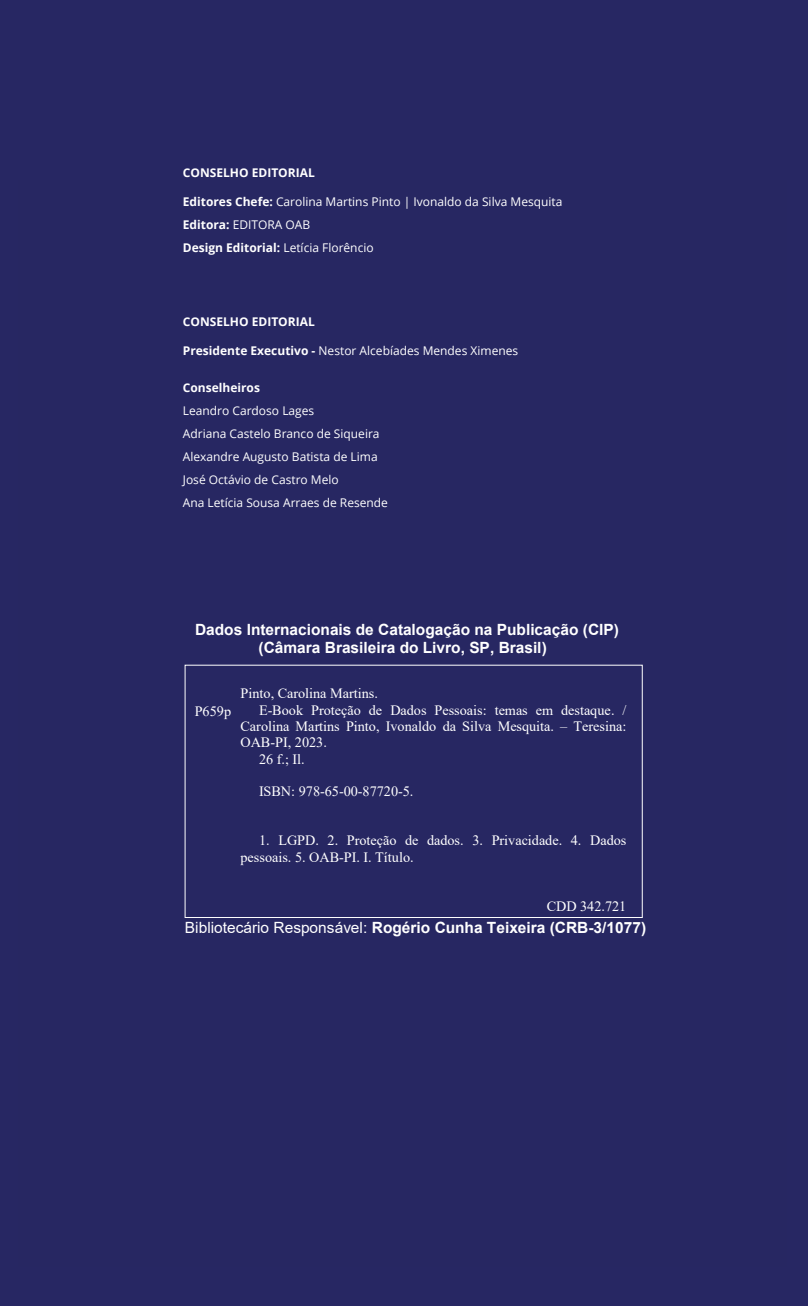
<style>
.page{position:relative;width:808px;height:1306px;background:#fff}
.page>*{position:absolute;margin:0;border:0;box-sizing:border-box;transform-origin:0 0}
.t1{font:700 15.45px/17.9px "Arial";color:#fff;text-align:center}
.t2{font:14.25px/16.2px "Times New Roman";color:#fff}
.t3{font:12px/23px "Open Sans";color:#fff}
.t4{font:700 12px "Open Sans";color:#fff}
.s1{font-weight:700}
.s2{font-weight:400}
</style>
<div class="page">
<div style="left:0;top:0;width:808px;height:1305px;background:#272763"></div>
<div style="left:185px;top:664px;width:458px;height:254px;border:1px solid #fff"></div>
<p class="t4" style="left:183px;top:164px;width:133px">CONSELHO EDITORIAL</p>
<p class="t3" style="left:183px;top:190px;width:381px"><span class="s1">Editores Chefe:</span> Carolina Martins Pinto | Ivonaldo da Silva Mesquita<br><span class="s1">Editora:</span> EDITORA OAB<br><span class="s1">Design Editorial:</span> Letícia Florêncio</p>
<p class="t4" style="left:183px;top:313px;width:133px">CONSELHO EDITORIAL</p>
<p class="t3" style="left:183px;top:339px;width:337px"><span class="s1">Presidente Executivo -</span> Nestor Alcebíades Mendes Ximenes</p>
<p class="t4" style="left:183px;top:379px;width:79px">Conselheiros</p>
<p class="t3" style="left:183px;top:399px;width:207px">Leandro Cardoso Lages<br>Adriana Castelo Branco de Siqueira<br>Alexandre Augusto Batista de Lima<br>José Octávio de Castro Melo<br>Ana Letícia Sousa Arraes de Resende</p>
<p class="t1" style="left:195px;top:620px;width:425px">Dados Internacionais de Catalogação na Publicação (CIP) (Câmara Brasileira do Livro, SP, Brasil)</p>
<p class="t2" style="left:195px;top:702px;width:38px">P659p</p>
<p class="t2" style="left:241px;top:685px;width:139px">Pinto, Carolina Martins.</p>
<p class="t2" style="left:259px;top:701px;width:369px">E-Book Proteção de Dados Pessoais: temas em destaque. /</p>
<p class="t2" style="left:241px;top:717px;width:387px">Carolina Martins Pinto, Ivonaldo da Silva Mesquita. – Teresina:</p>
<p class="t2" style="left:241px;top:734px;width:88px">OAB-PI, 2023.</p>
<p class="t2" style="left:259px;top:750px;width:47px">26 f.; Il.</p>
<p class="t2" style="left:259px;top:783px;width:156px">ISBN: 978-65-00-87720-5.</p>
<p class="t2" style="left:241px;top:832px;width:387px;text-indent:18px">1. LGPD. 2. Proteção de dados. 3. Privacidade. 4. Dados pessoais. 5. OAB-PI. I. Título.</p>
<p class="t2" style="left:547px;top:897px;width:81px">CDD 342.721</p>
<p class="t1" style="left:185px;top:919px;width:463px"><span class="s2">Bibliotecário Responsável:</span> Rogério Cunha Teixeira (CRB-3/1077)</p>
</div>
